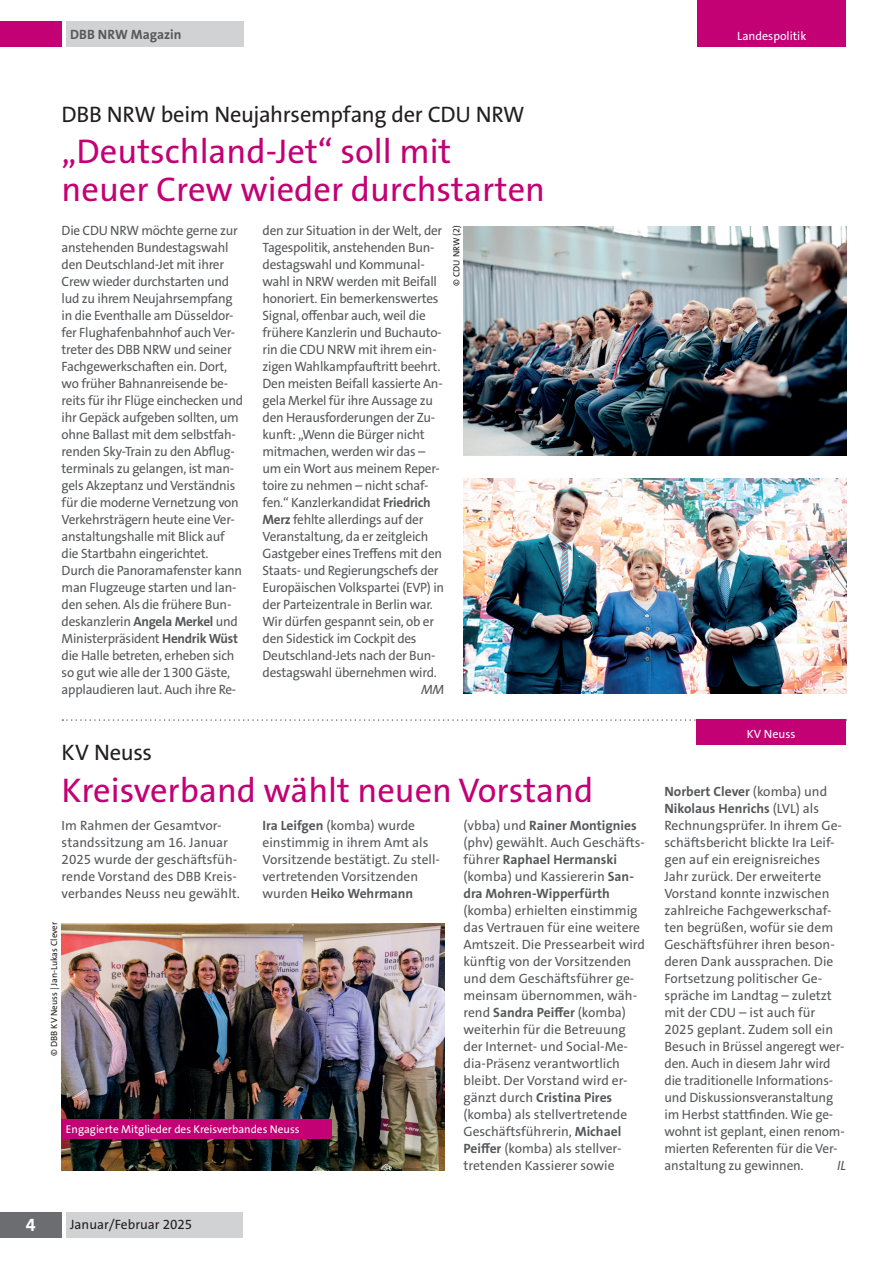
<style>
.page{position:relative;width:893px;height:1263px;background:#fff}
.page>*{position:absolute;margin:0;border:0;box-sizing:border-box;transform-origin:0 0}
.Headline_23pt{font:34.5px/37.5px "The Sans Os F";color:#c30175}
.Dachzeile{font:22.5px "The Sans Os F";letter-spacing:-.015em;color:#231f20}
.t1{font:700 18px "The Sans Os F";color:#fff}
.Grundtext{font:13.5px/17px "The Sans Os F";letter-spacing:-.02em;color:#57585a}
.Grundtext-2{font:13.5px/17px "The Sans Os F";color:#57585a}
.t2{font:13.5px "The Sans Os F";color:#231f20}
.t3{font:700 13.5px "The Sans Os F";color:#57585a}
.Grundtext-3{font:italic 13.5px "The Sans Os F";color:#57585a}
.Rubrik{font:12px "The Sans Os F";color:#fff}
.Bildunterschrift{font:11.25px "The Sans Os F";color:#fff}
.Fotonachweis{font:9px "The Sans Os F";color:#231f20}
.s1{font-weight:700}
</style>
<div class="page">
<div style="left:0;top:1212px;width:62px;height:25px;background:#6c6d70"></div>
<div style="left:66px;top:1212px;width:176px;height:25px;background:#d1d2d4"></div>
<div style="left:66px;top:21px;width:177px;height:26px;background:#d1d2d4"></div>
<div style="left:0;top:21px;width:62px;height:26px;background:#c30175"></div>
<div style="left:697px;top:0;width:149px;height:47px;background:#c30175"></div>
<img style="left:463px;top:226px;width:383px;height:230px">
<img style="left:463px;top:478px;width:383px;height:216px">
<svg style="left:62px;top:719px;width:634px;height:2px"></svg>
<div style="left:696px;top:719px;width:150px;height:26px;background:#c30175"></div>
<img style="left:62px;top:923px;width:382px;height:247px">
<div style="left:62px;top:1119px;width:270px;height:20px;background:#c30175"></div>
<p class="t3" style="left:70px;top:25px;width:113px">DBB NRW Magazin</p>
<p class="Rubrik" style="left:737px;top:29px;width:71px">Landespolitik</p>
<p class="Dachzeile" style="left:62px;top:99px;width:464px">DBB NRW beim Neujahrsempfang der CDU NRW</p>
<p class="Headline_23pt" style="left:62px;top:133px;width:485px">„Deutschland-Jet“ soll mit neuer Crew wieder durchstarten</p>
<p class="Grundtext" style="left:62px;top:222px;width:183px">Die CDU NRW möchte gerne zur anstehenden Bundestagswahl den Deutschland-Jet mit ihrer<br>Crew wieder durchstarten und lud zu ihrem Neujahrsempfang in die Eventhalle am Düsseldor&shy;fer Flughafenbahnhof auch Ver&shy;treter des DBB NRW und seiner<br>Fachgewerkschaften ein. Dort, wo früher Bahnanreisende be&shy;reits für ihr Flüge einchecken und ihr Gepäck aufgeben sollten, um ohne Ballast mit dem selbstfah&shy;renden Sky-Train zu den Abflug&shy;terminals zu gelangen, ist man&shy;gels Akzeptanz und Verständnis für die moderne Vernetzung von<br>Verkehrsträgern heute eine Ver&shy;anstaltungshalle mit Blick auf die Startbahn eingerichtet.<br>Durch die Panoramafenster kann man Flugzeuge starten und lan&shy;den sehen. Als die frühere Bun&shy;deskanzlerin <span class="s1">Angela Merkel</span> und<br>Ministerpräsident <span class="s1">Hendrik Wüst </span>die Halle betreten, erheben sich so gut wie alle der 1300 Gäste, applaudieren laut. Auch ihre Re-</p>
<p class="Grundtext" style="left:263px;top:222px;width:183px">den zur Situation in der Welt, der<br>Tagespolitik, anstehenden Bun&shy;destagswahl und Kommunal&shy;wahl in NRW werden mit Beifall honoriert. Ein bemerkenswertes<br>Signal, offenbar auch, weil die frühere Kanzlerin und Buchauto&shy;rin die CDU NRW mit ihrem ein&shy;zigen Wahlkampfauftritt beehrt.<br>Den meisten Beifall kassierte An&shy;gela Merkel für ihre Aussage zu den Herausforderungen der Zu&shy;kunft: „Wenn die Bürger nicht mitmachen, werden wir das – um ein Wort aus meinem Reper&shy;toire zu nehmen – nicht schaf&shy;fen.“ Kanzlerkandidat <span class="s1">Friedrich<br>Merz</span> fehlte allerdings auf der<br>Veranstaltung, da er zeitgleich<br>Gastgeber eines Treffens mit den<br>Staats- und Regierungschefs der<br>Europäischen Volkspartei (EVP) in der Parteizentrale in Berlin war.<br>Wir dürfen gespannt sein, ob er den Sidestick im Cockpit des<br>Deutschland-Jets nach der Bun&shy;destagswahl übernehmen wird.</p>
<p class="Fotonachweis" style="left:451px;top:286px;width:62px;rotate:-90deg">© CDU NRW (2)</p>
<p class="Grundtext-3" style="left:421px;top:681px;width:25px">MM</p>
<p class="Dachzeile" style="left:62px;top:738px;width:92px">KV Neuss</p>
<p class="Headline_23pt" style="left:62px;top:772px;width:533px">Kreisverband wählt neuen Vorstand</p>
<p class="Grundtext-2" style="left:62px;top:817px;width:180px">Im Rahmen der Gesamtvor&shy;standssitzung am 16. Januar<br>2025 wurde der geschäftsfüh&shy;rende Vorstand des DBB Kreis&shy;verbandes Neuss neu gewählt.</p>
<p class="Grundtext-2" style="left:263px;top:817px;width:179px"><span class="s1">Ira Leifgen</span> (komba) wurde einstimmig in ihrem Amt als<br>Vorsitzende bestätigt. Zu stell&shy;vertretenden Vorsitzenden wurden <span class="s1">Heiko Wehrmann</span></p>
<p class="Grundtext-2" style="left:463px;top:817px;width:183px">(vbba) und <span class="s1">Rainer Montignies </span>(phv) gewählt. Auch Geschäfts&shy;führer <span class="s1">Raphael Hermanski </span>(komba) und Kassiererin <span class="s1">San&shy;dra Mohren-Wipperfürth </span>(komba) erhielten einstimmig das Vertrauen für eine weitere<br>Amtszeit. Die Pressearbeit wird künftig von der Vorsitzenden und dem Geschäftsführer ge&shy;meinsam übernommen, wäh&shy;rend <span class="s1">Sandra Peiffer</span> (komba) weiterhin für die Betreuung der Internet- und Social-Me&shy;dia-Präsenz verantwortlich bleibt. Der Vorstand wird er&shy;gänzt durch <span class="s1">Cristina Pires </span>(komba) als stellvertretende<br>Geschäftsführerin, <span class="s1">Michael<br>Peiffer</span> (komba) als stellver&shy;tretenden Kassierer sowie</p>
<p class="Fotonachweis" style="left:48px;top:1056px;width:135px;rotate:-90deg">© DBB KV Neuss | Jan-Lukas Clever</p>
<p class="Bildunterschrift" style="left:66px;top:1122px;width:235px">Engagierte Mitglieder des Kreisverbandes Neuss</p>
<h3 class="t1" style="left:26px;top:1213px;width:11px">4</h3>
<p class="t2" style="left:70px;top:1216px;width:124px">Januar/Februar 2025</p>
<p class="Rubrik" style="left:747px;top:727px;width:50px">KV Neuss</p>
<p class="Grundtext-2" style="left:664px;top:783px;width:182px"><span class="s1">Norbert Clever</span> (komba) und<br><span class="s1">Nikolaus Henrichs</span> (LVL) als<br>Rechnungsprüfer. In ihrem Ge&shy;schäftsbericht blickte Ira Leif&shy;gen auf ein ereignisreiches<br>Jahr zurück. Der erweiterte<br>Vorstand konnte inzwischen zahlreiche Fachgewerkschaf&shy;ten begrüßen, wofür sie dem<br>Geschäftsführer ihren beson&shy;deren Dank aussprachen. Die<br>Fortsetzung politischer Ge&shy;spräche im Landtag – zuletzt mit der CDU – ist auch für<br>2025 geplant. Zudem soll ein<br>Besuch in Brüssel angeregt wer&shy;den. Auch in diesem Jahr wird die traditionelle Informations&shy;und Diskussionsveranstaltung im Herbst stattfinden. Wie ge&shy;wohnt ist geplant, einen renom&shy;mierten Referenten für die Ver&shy;anstaltung zu gewinnen.</p>
<p class="Grundtext-3" style="left:837px;top:1157px;width:11px">IL</p>
</div>
